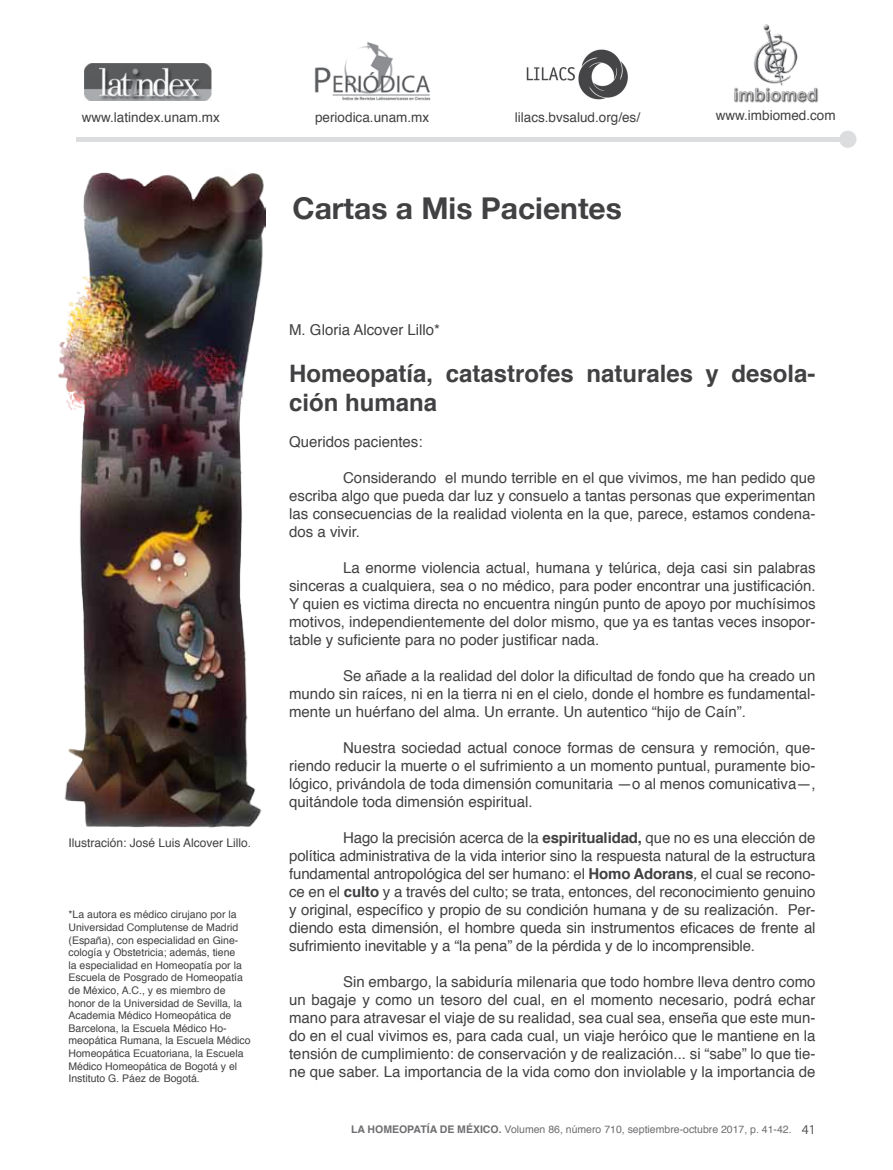
<style>
.page{position:relative;width:893px;height:1170px;background:#fff}
.page>*{position:absolute;margin:0;border:0;box-sizing:border-box;transform-origin:0 0}
.t1{font:700 30px "Helvetica Neue";color:#414042}
.t2{font:700 24px/28.8px "Helvetica";color:#414042}
.t3{font:15px/18px "Helvetica";color:#414042;text-align:justify}
.t4{font:13.5px "Helvetica";color:#414042}
.t5{font:12px "Helvetica";color:#414042}
.t6{font:10.5px/12.6px "Helvetica";color:#414042}
.t7{font:10.5px "Helvetica";color:#6d6e71}
.s1{font-weight:700}
.s2{font-style:italic}
.s3{font-family:"Myriad Pro";font-size:13.5px;color:#58595b}
</style>
<div class="page">
<hr style="left:77px;top:137px;width:764px;height:4px;background:#dcddde">
<div style="left:839px;top:131px;width:17px;height:17px;background:#dcddde;border-radius:50%"></div>
<img style="left:84px;top:63px;width:128px;height:38px">
<img style="left:314px;top:42px;width:117px;height:59px">
<img style="left:526px;top:49px;width:102px;height:51px">
<img style="left:734px;top:24px;width:84px;height:79px">
<img style="left:58px;top:172px;width:207px;height:656px">
<p class="t4" style="left:82px;top:107px;width:140px">www.latindex.unam.mx</p>
<p class="t4" style="left:315px;top:107px;width:116px">periodica.unam.mx</p>
<p class="t4" style="left:515px;top:107px;width:127px">lilacs.bvsalud.org/es/</p>
<p class="t4" style="left:716px;top:105px;width:122px">www.imbiomed.com</p>
<h1 class="t1" style="left:292px;top:184px;width:331px">Cartas a Mis Pacientes</h1>
<p class="t5" style="left:69px;top:833px;width:184px">Ilustración: José Luis Alcover Lillo.</p>
<p class="t6" style="left:69px;top:908px;width:184px">*La autora es médico cirujano por la Universidad Complutense de Madrid (España), con especialidad en Gine&shy;cología y Obstetricia; además, tiene<br>la especialidad en Homeopatía por la Escuela de Posgrado de Homeopatía de México, A.C., y es miembro de honor de la Universidad de Sevilla, la Academia Médico Homeopática de Barcelona, la Escuela Médico Ho&shy;meopática Rumana, la Escuela Médico Homeopática Ecuatoriana, la Escuela Médico Homeopática de Bogotá y el Instituto G. Páez de Bogotá.</p>
<p class="t3" style="left:289px;top:321px;width:152px">M. Gloria Alcover Lillo*</p>
<h2 class="t2" style="left:289px;top:359px;width:528px">Homeopatía, catastrofes naturales y desola&shy;ción humana</h2>
<p class="t3" style="left:289px;top:433px;width:135px">Queridos pacientes:</p>
<p class="t3" style="left:289px;top:469px;width:528px;text-indent:54px">Considerando el mundo terrible en el que vivimos, me han pedido que escriba algo que pueda dar luz y consuelo a tantas personas que experimentan las consecuencias de la realidad violenta en la que, parece, estamos condena&shy;dos a vivir.</p>
<p class="t3" style="left:289px;top:559px;width:528px;text-indent:54px">La enorme violencia actual, humana y telúrica, deja casi sin palabras sinceras a cualquiera, sea o no médico, para poder encontrar una justificación.<br>Y quien es victima directa no encuentra ningún punto de apoyo por muchísimos motivos, independientemente del dolor mismo, que ya es tantas veces insopor&shy;table y suficiente para no poder justificar nada.</p>
<p class="t3" style="left:289px;top:667px;width:528px;text-indent:54px">Se añade a la realidad del dolor la dificultad de fondo que ha creado un mundo sin raíces, ni en la tierra ni en el cielo, donde el hombre es fundamental&shy;mente un huérfano del alma. Un errante. Un autentico “hijo de Caín”.</p>
<p class="t3" style="left:289px;top:739px;width:528px;text-indent:54px">Nuestra sociedad actual conoce formas de censura y remoción, que&shy;riendo reducir la muerte o el sufrimiento a un momento puntual, puramente bio&shy;lógico, privándola de toda dimensión comunitaria —o al menos comunicativa—, quitándole toda dimensión espiritual.</p>
<p class="t3" style="left:289px;top:829px;width:528px;text-indent:54px">Hago la precisión acerca de la <span class="s1">espiritualidad,</span> que no es una elección de política administrativa de la vida interior sino la respuesta natural de la estructura fundamental antropológica del ser humano: el <span class="s1">Homo Adorans</span><span class="s2">,</span> el cual se recono&shy;ce en el <span class="s1">culto</span> y a través del culto; se trata, entonces, del reconocimiento genuino y original, específico y propio de su condición humana y de su realización. Per&shy;diendo esta dimensión, el hombre queda sin instrumentos eficaces de frente al sufrimiento inevitable y a “la pena” de la pérdida y de lo incomprensible.</p>
<p class="t3" style="left:289px;top:973px;width:528px;text-indent:54px">Sin embargo, la sabiduría milenaria que todo hombre lleva dentro como un bagaje y como un tesoro del cual, en el momento necesario, podrá echar mano para atravesar el viaje de su realidad, sea cual sea, enseña que este mun&shy;do en el cual vivimos es, para cada cual, un viaje heróico que le mantiene en la tensión de cumplimiento: de conservación y de realización... si “sabe” lo que tie&shy;ne que saber. La importancia de la vida como don inviolable y la importancia de</p>
<p class="t7" style="left:351px;top:1120px;width:466px"><span class="s1">LA HOMEOPATÍA DE MÉXICO.</span> Volumen 86, número 710, septiembre-octubre 2017, p. 41-42. <span class="s3">41</span></p>
</div>
